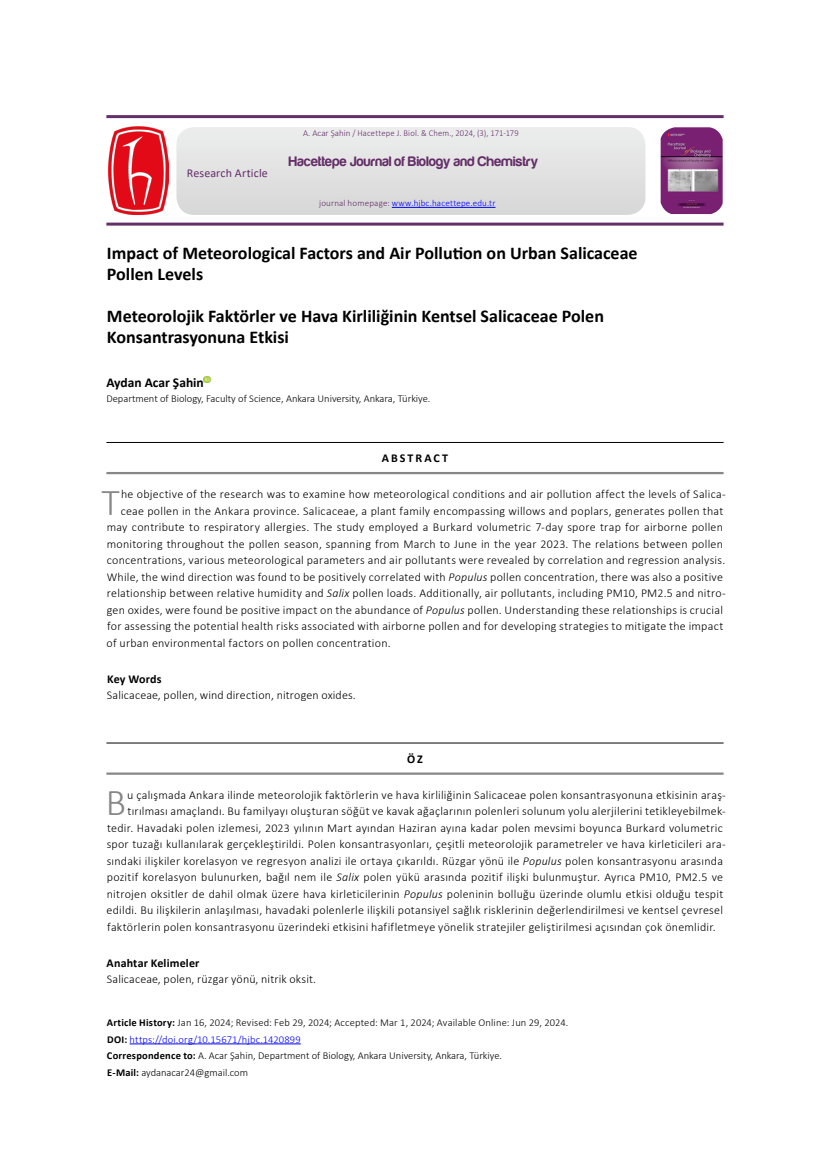
<style>
.page{position:relative;width:830px;height:1170px;background:#fff}
.page>*{position:absolute;margin:0;border:0;box-sizing:border-box;transform-origin:0 0}
.t1{font:300 37.95px "Calibri";color:#878787}
.t2{font:700 18px/21px "Calibri";color:#000}
.t3{font:14.25px "Harabara";letter-spacing:.015em;color:#642e68}
.t4{font:700 13.5px "Calibri";color:#000}
.t5{font:300 12px "Calibri";letter-spacing:.02em;color:#000}
.t6{font:700 12px "Calibri";letter-spacing:.015em;color:#000}
.t7{font:12px "Calibri";letter-spacing:.015em;color:#642e68}
.t8{font:700 12px "Calibri";letter-spacing:.17em;color:#000}
.t9{font:300 10.5px/16.5px "Calibri";color:#000}
.t10{font:300 9px "Calibri";letter-spacing:.015em;color:#642e68}
.t11{font:300 9px "Calibri";letter-spacing:.02em;color:#00f}
.s1{color:#642e68}
.s2{font-style:italic}
.s3{font-weight:700}
.s4{color:#00f}
</style>
<div class="page">
<svg style="left:204px;top:376px;width:6px;height:6px"></svg>
<hr style="left:106px;top:742px;width:617px;height:1px;background:#000">
<hr style="left:106px;top:772px;width:617px;height:2px;background:#878787">
<hr style="left:106px;top:442px;width:617px;height:1px;background:#000">
<hr style="left:106px;top:472px;width:617px;height:2px;background:#878787">
<hr style="left:129px;top:1043px;width:68px;height:1px;background:#00f">
<hr style="left:197px;top:1043px;width:103px;height:1px;background:#00f">
<img style="left:108px;top:127px;width:60px;height:88px">
<img style="left:660px;top:127px;width:62px;height:87px">
<hr style="left:106px;top:115px;width:617px;height:3px;background:#642e68">
<hr style="left:106px;top:222px;width:617px;height:3px;background:#642e68">
<hr style="left:391px;top:207px;width:104px;height:1px;background:#00f">
<p class="t7" style="left:187px;top:165px;width:83px">Research Article</p>
<p class="t10" style="left:303px;top:127px;width:217px">A. Acar Şahin / Hacettepe J. Biol. &amp; Chem., 2024, (3), 171-179</p>
<p class="t3" style="left:289px;top:154px;width:251px">Hacettepe Journal of Biology and Chemistry</p>
<p class="t11" style="left:319px;top:198px;width:178px"><span class="s1">journal homepage:</span> www.hjbc.hacettepe.edu.tr</p>
<h2 class="t2" style="left:107px;top:242px;width:532px">Impact of Meteorological Factors and Air Pollution on Urban Salicaceae<br>Pollen Levels</h2>
<h2 class="t2" style="left:107px;top:305px;width:498px">Meteorolojik Faktörler ve Hava Kirliliğinin Kentsel Salicaceae Polen<br>Konsantrasyonuna Etkisi</h2>
<p class="t4" style="left:106px;top:373px;width:99px">Aydan Acar Şahin</p>
<p class="t9" style="left:106px;top:390px;width:325px">Department of Biology, Faculty of Science, Ankara University, Ankara, Türkiye.</p>
<p class="t8" style="left:381px;top:449px;width:68px">ABSTRACT</p>
<h1 class="t1" style="left:101px;top:478px;width:20px">T</h1>
<p class="t5" style="left:121px;top:487px;width:606px">he objective of the research was to examine how meteorological conditions and air pollution affect the levels of Salica-</p>
<p class="t5" style="left:121px;top:503px;width:604px">ceae pollen in the Ankara province. Salicaceae, a plant family encompassing willows and poplars, generates pollen that</p>
<p class="t5" style="left:107px;top:520px;width:617px">may contribute to respiratory allergies. The study employed a Burkard volumetric 7-day spore trap for airborne pollen</p>
<p class="t5" style="left:107px;top:536px;width:617px">monitoring throughout the pollen season, spanning from March to June in the year 2023. The relations between pollen</p>
<p class="t5" style="left:107px;top:553px;width:619px">concentrations, various meteorological parameters and air pollutants were revealed by correlation and regression analysis.</p>
<p class="t5" style="left:107px;top:569px;width:617px">While, the wind direction was found to be positively correlated with <span class="s2">Populus</span> pollen concentration, there was also a positive</p>
<p class="t5" style="left:107px;top:586px;width:620px">relationship between relative humidity and <span class="s2">Salix</span> pollen loads. Additionally, air pollutants, including PM10, PM2.5 and nitro-</p>
<p class="t5" style="left:107px;top:602px;width:617px">gen oxides, were found be positive impact on the abundance of <span class="s2">Populus</span> pollen. Understanding these relationships is crucial</p>
<p class="t5" style="left:107px;top:619px;width:617px">for assessing the potential health risks associated with airborne pollen and for developing strategies to mitigate the impact</p>
<p class="t5" style="left:106px;top:635px;width:285px">of urban environmental factors on pollen concentration.</p>
<p class="t6" style="left:107px;top:670px;width:56px">Key Words</p>
<p class="t5" style="left:107px;top:688px;width:250px">Salicaceae, pollen, wind direction, nitrogen oxides.</p>
<p class="t6" style="left:407px;top:750px;width:17px">ÖZ</p>
<h1 class="t1" style="left:106px;top:779px;width:22px">B</h1>
<p class="t5" style="left:127px;top:787px;width:600px">u çalışmada Ankara ilinde meteorolojik faktörlerin ve hava kirliliğinin Salicaceae polen konsantrasyonuna etkisinin araş-</p>
<p class="t5" style="left:127px;top:803px;width:599px">tırılması amaçlandı. Bu familyayı oluşturan söğüt ve kavak ağaçlarının polenleri solunum yolu alerjilerini tetikleyebilmek-</p>
<p class="t5" style="left:107px;top:820px;width:617px">tedir. Havadaki polen izlemesi, 2023 yılının Mart ayından Haziran ayına kadar polen mevsimi boyunca Burkard volumetric</p>
<p class="t5" style="left:107px;top:836px;width:620px">spor tuzağı kullanılarak gerçekleştirildi. Polen konsantrasyonları, çeşitli meteorolojik parametreler ve hava kirleticileri ara-</p>
<p class="t5" style="left:107px;top:853px;width:617px">sındaki ilişkiler korelasyon ve regresyon analizi ile ortaya çıkarıldı. Rüzgar yönü ile <span class="s2">Populus</span> polen konsantrasyonu arasında</p>
<p class="t5" style="left:107px;top:869px;width:617px">pozitif korelasyon bulunurken, bağıl nem ile <span class="s2">Salix</span> polen yükü arasında pozitif ilişki bulunmuştur. Ayrıca PM10, PM2.5 ve</p>
<p class="t5" style="left:107px;top:886px;width:617px">nitrojen oksitler de dahil olmak üzere hava kirleticilerinin <span class="s2">Populus</span> poleninin bolluğu üzerinde olumlu etkisi olduğu tespit</p>
<p class="t5" style="left:106px;top:902px;width:617px">edildi. Bu ilişkilerin anlaşılması, havadaki polenlerle ilişkili potansiyel sağlık risklerinin değerlendirilmesi ve kentsel çevresel</p>
<p class="t5" style="left:107px;top:919px;width:610px">faktörlerin polen konsantrasyonu üzerindeki etkisini hafifletmeye yönelik stratejiler geliştirilmesi açısından çok önemlidir.</p>
<p class="t6" style="left:106px;top:954px;width:94px">Anahtar Kelimeler</p>
<p class="t5" style="left:107px;top:971px;width:211px">Salicaceae, polen, rüzgar yönü, nitrik oksit.</p>
<p class="t9" style="left:107px;top:1014px;width:463px"><span class="s3">Article History:</span> Jan 16, 2024; Revised: Feb 29, 2024; Accepted: Mar 1, 2024; Available Online: Jun 29, 2024.<br><span class="s3">DOI:</span> <span class="s4">https://doi.org/10.15671/hjbc.1420899<br></span><span class="s3">Correspondence to:</span> A. Acar Şahin, Department of Biology, Ankara University, Ankara, Türkiye.<br><span class="s3">E-Mail:</span> aydanacar24@gmail.com</p>
</div>
